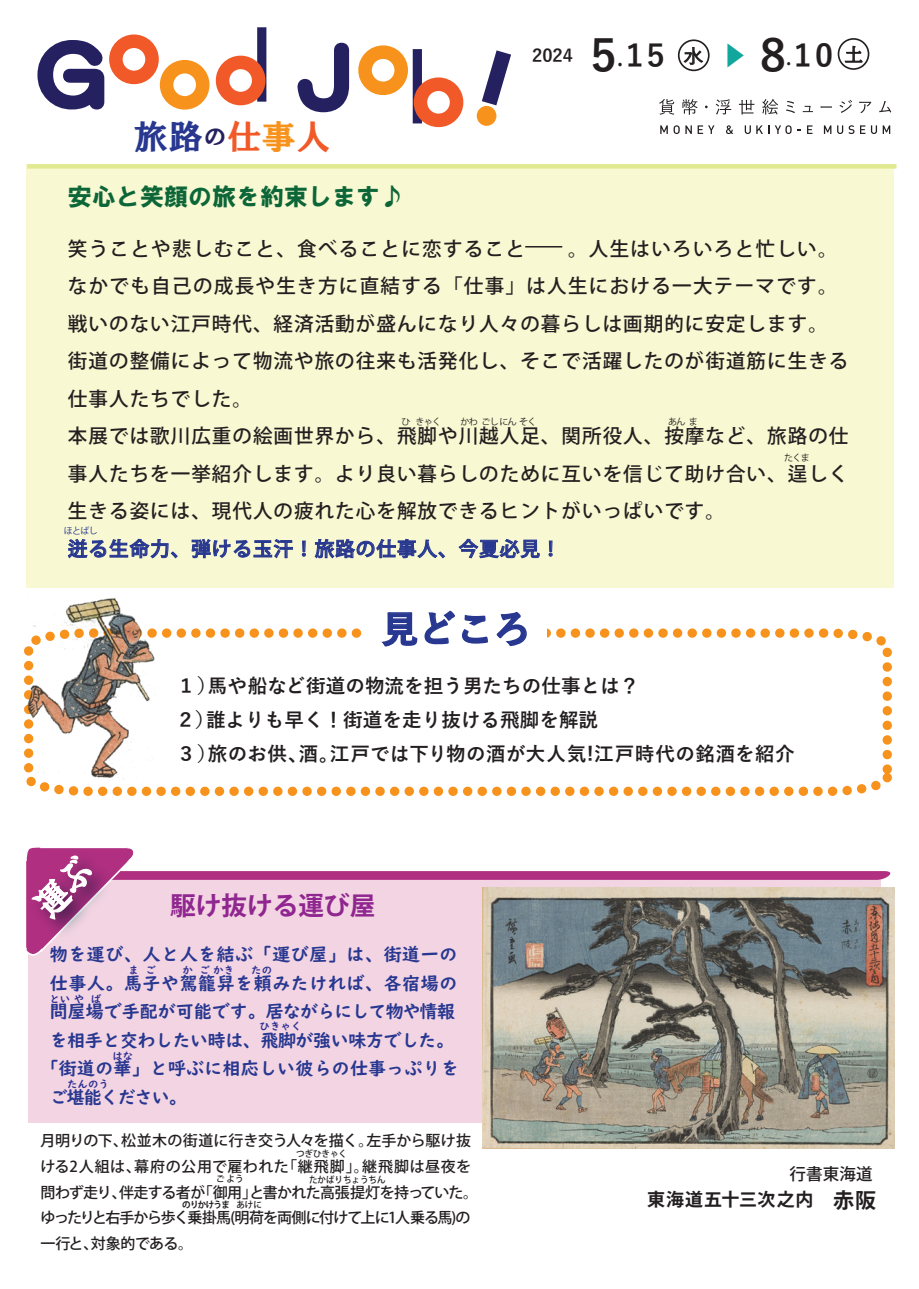
<style>
.page{position:relative;width:919px;height:1289px;background:#fff}
.page>*{position:absolute;margin:0;border:0;box-sizing:border-box;transform-origin:0 0}
.t1{font:700 37.5px "Yu Gothic";color:#283890}
.t2{font:34.5px "HGS Soei Presence EB";color:#283890}
.t3{font:700 31.35px "Yu Gothic";color:#231f20}
.t4{font:700 25.5px "Koz Go Pro";color:#90268f}
.t5{font:24px "HG Soei Kakugothic UB";color:#0c6638}
.t6{font:500 19.5px/37.5px "Koz Go Pro";letter-spacing:.055em;color:#231f20}
.t7{font:700 19.5px/34.2px "Yu Gothic";letter-spacing:.005em;color:#231f20}
.t8{font:500 19.5px "Koz Go Pro";letter-spacing:.055em;color:#283890}
.t9{font:500 19.35px "Yu Gothic";color:#231f20}
.t10{font:18px "UD Digi Kyokasho NP B";letter-spacing:-.025em;color:#283890}
.t11{font:18px "UD Digi Kyokasho NP B";letter-spacing:.03em;color:#283890}
.t12{font:18px "UD Digi Kyokasho NP B";letter-spacing:.01em;color:#283890}
.t13{font:700 18px "Koz Go Pro";letter-spacing:.04em;color:#231f20}
.t14{font:18px "UD Digi Kyokasho NP B";letter-spacing:-.055em;color:#283890}
.t15{font:700 17.85px "Yu Gothic";color:#231f20}
.t16{font:500 16.5px "Koz Go Pro";letter-spacing:.01em;color:#231f20}
.t17{font:500 15px/25.5px "Koz Go Pro";letter-spacing:-.035em;color:#231f20}
.t18{font:10.5px "UD Digi Kyokasho NP B";color:#2e3092}
.t19{font:500 9px "Koz Go Pro";color:#231f20;scale:.94 1}
.t20{font:9px "Koz Go Pro";letter-spacing:-.075em;color:#231f20}
.t21{font:700 9px "Koz Go Pro";letter-spacing:-.075em;color:#231f20;scale:.94 1}
.t22{font:9px "Koz Go Pro";color:#283890}
.s1{font-size:24px;color:#252161}
.s2{color:#f15929}
.s3{color:#f7931d}
.s4{font-family:"Koz Go Pro";font-weight:400;font-size:25.2px;color:#12a79d}
.s5{font-size:45px}
.s6{font-family:"Koz Go Pro";font-weight:400;font-size:25.2px}
.s7{font-family:"Koz Go Pro";font-weight:400;font-size:28.2px}
.s8{font-size:31.35px}
.s9{font-size:21px}
</style>
<div class="page">
<svg style="left:660px;top:125px;width:7px;height:9px"></svg>
<svg style="left:673px;top:125px;width:6px;height:9px"></svg>
<svg style="left:685px;top:125px;width:6px;height:9px"></svg>
<svg style="left:697px;top:125px;width:17px;height:9px"></svg>
<svg style="left:726px;top:125px;width:7px;height:9px"></svg>
<svg style="left:744px;top:125px;width:6px;height:9px"></svg>
<svg style="left:756px;top:125px;width:35px;height:9px"></svg>
<svg style="left:807px;top:125px;width:5px;height:9px"></svg>
<svg style="left:823px;top:125px;width:8px;height:9px"></svg>
<svg style="left:837px;top:125px;width:53px;height:9px"></svg>
<svg style="left:659px;top:99px;width:15px;height:16px"></svg>
<svg style="left:682px;top:99px;width:15px;height:16px"></svg>
<svg style="left:715px;top:99px;width:16px;height:15px"></svg>
<svg style="left:738px;top:100px;width:16px;height:14px"></svg>
<svg style="left:762px;top:99px;width:16px;height:16px"></svg>
<svg style="left:786px;top:101px;width:8px;height:12px"></svg>
<svg style="left:802px;top:106px;width:10px;height:6px"></svg>
<svg style="left:820px;top:106px;width:11px;height:2px"></svg>
<svg style="left:839px;top:100px;width:13px;height:13px"></svg>
<svg style="left:859px;top:102px;width:12px;height:11px"></svg>
<svg style="left:879px;top:101px;width:12px;height:11px"></svg>
<svg style="left:683px;top:47px;width:20px;height:20px"></svg>
<div style="left:677px;top:39px;width:32px;height:32px;border:2px solid #231f20;border-radius:50%"></div>
<div style="left:837px;top:38px;width:32px;height:32px;border:2px solid #231f20;border-radius:50%"></div>
<svg style="left:844px;top:46px;width:18px;height:16px"></svg>
<div style="left:26px;top:164px;width:867px;height:423px;background:#f8f8d2"></div>
<div style="left:27px;top:164px;width:869px;height:5px;background:#e1e991"></div>
<svg style="left:67px;top:538px;width:111px;height:21px"></svg>
<svg style="left:191px;top:538px;width:102px;height:20px"></svg>
<svg style="left:302px;top:540px;width:4px;height:16px"></svg>
<svg style="left:314px;top:538px;width:131px;height:21px"></svg>
<svg style="left:458px;top:538px;width:82px;height:20px"></svg>
<svg style="left:548px;top:540px;width:4px;height:16px"></svg>
<hr style="left:525px;top:246px;width:37px;height:1px;background:#231f20">
<div style="left:28px;top:877px;width:852px;height:245px;background:#f3d4e3"></div>
<svg style="left:24px;top:628px;width:868px;height:168px"></svg>
<div style="left:362px;top:603px;width:184px;height:52px;background:#fff"></div>
<svg style="left:381px;top:612px;width:37px;height:35px"></svg>
<svg style="left:424px;top:610px;width:64px;height:78px"></svg>
<svg style="left:496px;top:612px;width:31px;height:34px"></svg>
<img style="left:25px;top:598px;width:133px;height:181px">
<img style="left:482px;top:887px;width:412px;height:261px">
<div style="left:109px;top:34px;width:50px;height:50px;border:14px solid #f15929;border-radius:50%"></div>
<div style="left:160px;top:60px;width:49px;height:50px;border:14px solid #f7931d;border-radius:50%"></div>
<div style="left:358px;top:45px;width:50px;height:50px;border:14px solid #f7931d;border-radius:50%"></div>
<svg style="left:297px;top:42px;width:53px;height:71px"></svg>
<div style="left:257px;top:27px;width:9px;height:75px;background:#252161"></div>
<div style="left:216px;top:56px;width:49px;height:49px;border:14px solid #f15929;border-radius:50%"></div>
<div style="left:412px;top:49px;width:10px;height:74px;background:#252161"></div>
<div style="left:413px;top:77px;width:50px;height:50px;border:14px solid #f15929;border-radius:50%"></div>
<svg style="left:37px;top:40px;width:68px;height:70px"></svg>
<svg style="left:482px;top:50px;width:29px;height:57px"></svg>
<div style="left:477px;top:107px;width:18px;height:18px;background:#f7931d;border-radius:50%"></div>
<div style="left:476px;top:106px;width:20px;height:20px;border:2px solid #f7931d;border-radius:50%"></div>
<svg style="left:26px;top:847px;width:866px;height:109px"></svg>
<h2 class="t2" style="left:134px;top:119px;width:198px">旅路<span class="s1">の</span><span class="s2">仕</span><span class="s3">事</span><span class="s2">人</span></h2>
<p class="t5" style="left:68px;top:185px;width:337px">安心と笑顔の旅を約束します♪</p>
<p class="t9" style="left:683px;top:38px;width:65px">水 <span class="s4">▶</span></p>
<h3 class="t3" style="left:760px;top:38px;width:114px"><span class="s5">8</span><span class="s6">.</span>10 <sup>土</sup><sup>　</sup></h3>
<p class="t15" style="left:532px;top:45px;width:191px">2024　<span class="s5">5</span><span class="s7">.</span><span class="s8">15</span> 　　　</p>
<p class="t6" style="left:68px;top:231px;width:781px">笑うことや悲しむこと、食べることに恋すること　　。人生はいろいろと忙しい。なかでも自己の成長や生き方に直結する「仕事」は人生における一大テーマです。戦いのない江戸時代、経済活動が盛んになり人々の暮らしは画期的に安定します。街道の整備によって物流や旅の往来も活発化し、そこで活躍したのが街道筋に生きる仕事人たちでした。<br>本展では歌川広重の絵画世界から、飛脚や川越人足、関所役人、按摩など、旅路の仕事人たちを一挙紹介します。より良い暮らしのために互いを信じて助け合い、逞しく生きる姿には、現代人の疲れた心を解放できるヒントがいっぱいです。</p>
<p class="t8" style="left:68px;top:536px;width:494px">迸る生命力、弾ける玉汗！旅路の仕事人、今夏必見！</p>
<p class="t20" style="left:401px;top:415px;width:41px">ひ きゃく</p>
<p class="t20" style="left:460px;top:415px;width:77px">かわ ごし にん そく</p>
<p class="t20" style="left:668px;top:415px;width:31px">あん ま</p>
<p class="t20" style="left:784px;top:452px;width:27px">たくま</p>
<p class="t22" style="left:64px;top:525px;width:35px">ほとばし</p>
<h1 class="t1" style="left:381px;top:608px;width:152px">見どころ</h1>
<p class="t7" style="left:176px;top:669px;width:620px">１）馬や船など街道の物流を担う男たちの仕事とは？<br>２）誰よりも早く！街道を走り抜ける飛脚を解説<br>３）旅のお供、酒。江戸では下り物の酒が大人気!江戸時代の銘酒を紹介</p>
<h3 class="t4" style="left:170px;top:889px;width:207px">駆け抜ける運び屋</h3>
<p class="t11" style="left:50px;top:943px;width:409px">物を運び、人と人を結ぶ「運び屋」は、街道一の</p>
<p class="t11" style="left:50px;top:972px;width:409px">仕事人。馬子や駕籠舁を頼みたければ、各宿場の</p>
<p class="t10" style="left:50px;top:1000px;width:406px">問屋場で手配が可能です。居ながらにして物や情報</p>
<p class="t10" style="left:50px;top:1029px;width:406px">を相手と交わしたい時は、飛脚が強い味方でした。</p>
<p class="t12" style="left:41px;top:1057px;width:419px">「街道の華」と呼ぶに相応しい彼らの仕事っぷりを</p>
<p class="t14" style="left:50px;top:1086px;width:138px">ご堪能ください。</p>
<p class="t18" style="left:128px;top:963px;width:29px">ま ご</p>
<p class="t18" style="left:182px;top:963px;width:91px">か ご かき　 たの</p>
<p class="t18" style="left:49px;top:992px;width:53px">とい や ば</p>
<p class="t18" style="left:259px;top:1019px;width:43px">ひきゃく</p>
<p class="t18" style="left:112px;top:1049px;width:22px">はな</p>
<p class="t18" style="left:67px;top:1077px;width:44px">たんのう</p>
<p class="t17" style="left:40px;top:1128px;width:439px">月明りの下、松並木の街道に行き交う人々を描く。左手から駆け抜ける2人組は、幕府の公用で雇われた「継飛脚」。継飛脚は昼夜を問わず走り、伴走する者が「御用」と書かれた高張提灯を持っていた。ゆったりと右手から歩く乗掛馬(明荷を両側に付けて上に1人乗る馬)の一行と、対象的である。</p>
<p class="t19" style="left:296px;top:1148px;width:56px">つぎひきゃく</p>
<p class="t19" style="left:216px;top:1172px;width:31px">ご よう</p>
<p class="t19" style="left:309px;top:1174px;width:83px">たかばりちょうちん</p>
<p class="t21" style="left:182px;top:1198px;width:52px">のりかけうま</p>
<p class="t19" style="left:236px;top:1198px;width:29px">あけに</p>
<p class="t16" style="left:789px;top:1163px;width:85px">行書東海道</p>
<p class="t13" style="left:647px;top:1188px;width:230px">東海道五十三次之内　<span class="s9">赤阪</span></p>
</div>
